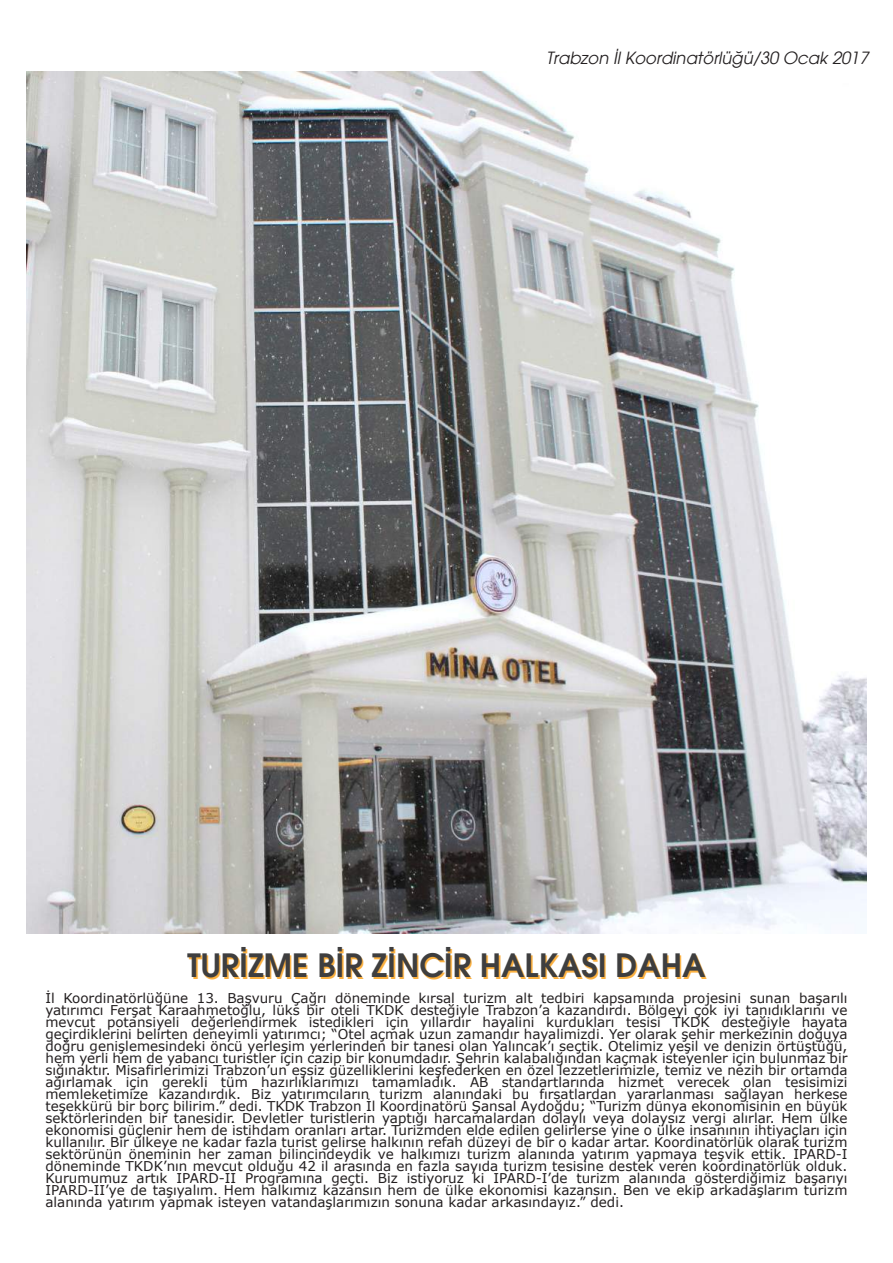
<style>
.page{position:relative;width:893px;height:1263px;background:#fff}
.page>*{position:absolute;margin:0;border:0;box-sizing:border-box;transform-origin:0 0}
.t1{font:600 31.5px "Avant Garde";color:#3e3e3f}
.t2{font:italic 16.5px "Avant Garde";color:#231f20}
.t3{font:13.5px/12px "Verdana";color:#231f20;text-align:justify}
</style>
<div class="page">
<img style="left:26px;top:71px;width:840px;height:863px">
<svg style="left:667px;top:104px;width:28px;height:22px"></svg>
<hr style="left:754px;top:98px;width:3px;height:34px;background:#fff">
<svg style="left:702px;top:104px;width:11px;height:22px"></svg>
<svg style="left:721px;top:104px;width:23px;height:22px"></svg>
<p class="t2" style="left:546px;top:48px;width:324px">Trabzon İl Koordinatörlüğü/30 Ocak 2017</p>
<h1 class="t1" style="left:188px;top:944px;width:519px">TURİZME BİR ZİNCİR HALKASI DAHA</h1>
<p class="t3" style="left:45px;top:992px;width:804px">İl Koordinatörlüğüne 13. Başvuru Çağrı döneminde kırsal turizm alt tedbiri kapsamında projesini sunan başarılı yatırımcı Ferşat Karaahmetoğlu, lüks bir oteli TKDK desteğiyle Trabzon’a kazandırdı. Bölgeyi çok iyi tanıdıklarını ve mevcut potansiyeli değerlendirmek istedikleri için yıllardır hayalini kurdukları tesisi TKDK desteğiyle hayata geçirdiklerini belirten deneyimli yatırımcı; “Otel açmak uzun zamandır hayalimizdi. Yer olarak şehir merkezinin doğuya doğru genişlemesindeki öncü yerleşim yerlerinden bir tanesi olan Yalıncak’ı seçtik. Otelimiz yeşil ve denizin örtüştüğü, hem yerli hem de yabancı turistler için cazip bir konumdadır. Şehrin kalabalığından kaçmak isteyenler için bulunmaz bir sığınaktır. Misafirlerimizi Trabzon’un eşsiz güzelliklerini keşfederken en özel lezzetlerimizle, temiz ve nezih bir ortamda ağırlamak için gerekli tüm hazırlıklarımızı tamamladık. AB standartlarında hizmet verecek olan tesisimizi memleketimize kazandırdık. Biz yatırımcıların turizm alanındaki bu fırsatlardan yararlanması sağlayan herkese teşekkürü bir borç bilirim.” dedi. TKDK Trabzon İl Koordinatörü Şansal Aydoğdu; “Turizm dünya ekonomisinin en büyük sektörlerinden bir tanesidir. Devletler turistlerin yaptığı harcamalardan dolaylı veya dolaysız vergi alırlar. Hem ülke ekonomisi güçlenir hem de istihdam oranları artar. Turizmden elde edilen gelirlerse yine o ülke insanının ihtiyaçları için kullanılır. Bir ülkeye ne kadar fazla turist gelirse halkının refah düzeyi de bir o kadar artar. Koordinatörlük olarak turizm sektörünün öneminin her zaman bilincindeydik ve halkımızı turizm alanında yatırım yapmaya teşvik ettik. IPARD-I döneminde TKDK’nın mevcut olduğu 42 il arasında en fazla sayıda turizm tesisine destek veren koordinatörlük olduk.<br>Kurumumuz artık IPARD-II Programına geçti. Biz istiyoruz ki IPARD-I’de turizm alanında gösterdiğimiz başarıyı IPARD-II’ye de taşıyalım. Hem halkımız kazansın hem de ülke ekonomisi kazansın. Ben ve ekip arkadaşlarım turizm alanında yatırım yapmak isteyen vatandaşlarımızın sonuna kadar arkasındayız.” dedi.</p>
</div>
